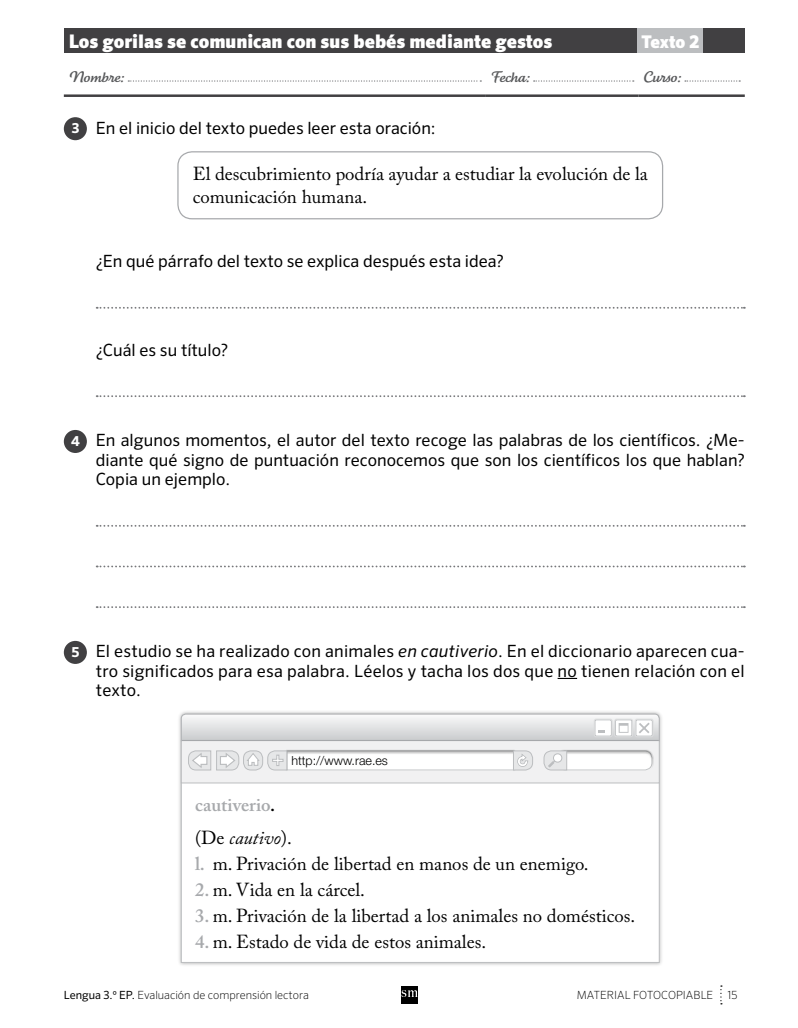
<style>
.page{position:relative;width:798px;height:1028px;background:#fff}
.page>*{position:absolute;margin:0;border:0;box-sizing:border-box;transform-origin:0 0}
.t1{font:18.75px/22.5px "Adobe Caslon Pro";color:#000}
.t2{font:900 18.75px "Sero Pro";color:#fff}
.t3{font:600 18.75px/33.1px "Adobe Caslon Pro";color:#a7a9ac}
.t4{font:900 17.5px "Sero Pro";letter-spacing:-.005em;color:#fff}
.t5{font:16.88px/19.4px "Sero Pro";color:#000;text-align:justify}
.t6{font:15px "Tartine Script Pro";color:#58595b}
.t7{font:300 12.5px "Helvetica Neue LT Std";color:#000}
.t8{font:200 11.25px "Sero Pro";color:#000}
.s1{font-weight:700;font-size:13.75px;color:#fff}
.s2{font-style:italic}
.s3{color:#000}
.s4{font-weight:400;color:#000}
.s5{font-weight:400;font-style:italic;color:#000}
.s6{font-weight:600;color:#a7a9ac}
.s7{font-weight:400}
</style>
<div class="page">
<div style="left:407px;top:986px;width:11px;height:17px;background:#000"></div>
<div style="left:401px;top:986px;width:5px;height:17px;background:#000"></div>
<svg style="left:401px;top:990px;width:16px;height:7px"></svg>
<div style="left:64px;top:28px;width:680px;height:25px;background:#414042"></div>
<hr style="left:64px;top:94px;width:421px;height:3px;background:#414042">
<hr style="left:485px;top:94px;width:153px;height:3px;background:#414042">
<hr style="left:638px;top:94px;width:106px;height:3px;background:#414042">
<svg style="left:128px;top:80px;width:353px;height:2px"></svg>
<svg style="left:533px;top:80px;width:100px;height:2px"></svg>
<svg style="left:684px;top:80px;width:56px;height:2px"></svg>
<div style="left:637px;top:28px;width:65px;height:25px;background:#bcbec0"></div>
<svg style="left:97px;top:307px;width:647px;height:2px"></svg>
<svg style="left:97px;top:395px;width:647px;height:2px"></svg>
<svg style="left:97px;top:525px;width:647px;height:2px"></svg>
<svg style="left:97px;top:565px;width:647px;height:2px"></svg>
<svg style="left:97px;top:606px;width:647px;height:2px"></svg>
<svg style="left:557px;top:678px;width:20px;height:1px"></svg>
<div style="left:64px;top:117px;width:23px;height:23px;background:#414042;border-radius:50%"></div>
<div style="left:177px;top:151px;width:486px;height:68px;border:1px solid #a7a9ac;border-radius:14px"></div>
<div style="left:64px;top:430px;width:23px;height:23px;background:#414042;border-radius:50%"></div>
<div style="left:64px;top:641px;width:23px;height:23px;background:#414042;border-radius:50%"></div>
<div style="left:177px;top:710px;width:486px;height:256px;background:#000;opacity:.3"></div>
<svg style="left:180px;top:741px;width:479px;height:222px"></svg>
<div style="left:181px;top:740px;width:478px;height:43px;background:#f1f1f2;border:1px solid #bcbec0"></div>
<div style="left:547px;top:738px;width:116px;height:33px;background:#000;opacity:.3"></div>
<div style="left:276px;top:738px;width:250px;height:33px;background:#000;opacity:.3"></div>
<div style="left:243px;top:751px;width:19px;height:19px;background:#e6e7e8;border-radius:8px"></div>
<div style="left:243px;top:750px;width:20px;height:20px;border:1px solid #bcbec0;border-radius:8px"></div>
<svg style="left:246px;top:752px;width:14px;height:14px"></svg>
<svg style="left:188px;top:750px;width:51px;height:20px"></svg>
<svg style="left:543px;top:750px;width:24px;height:20px"></svg>
<svg style="left:267px;top:750px;width:20px;height:20px"></svg>
<svg style="left:512px;top:750px;width:21px;height:20px"></svg>
<svg style="left:180px;top:713px;width:479px;height:28px"></svg>
<p class="t2" style="left:69px;top:30px;width:485px">Los gorilas se comunican con sus bebés mediante gestos</p>
<p class="t6" style="left:69px;top:68px;width:57px">Nombre:</p>
<p class="t6" style="left:490px;top:68px;width:40px">Fecha:</p>
<p class="t6" style="left:643px;top:68px;width:39px">Curso:</p>
<p class="t4" style="left:641px;top:30px;width:59px">Texto 2</p>
<p class="t5" style="left:72px;top:118px;width:365px"><span class="s1">3</span> En el inicio del texto puedes leer esta oración:</p>
<p class="t1" style="left:193px;top:163px;width:456px">El descubrimiento podría ayudar a estudiar la evolución de la comunicación humana.</p>
<p class="t5" style="left:96px;top:251px;width:409px">¿En qué párrafo del texto se explica después esta idea?</p>
<p class="t5" style="left:96px;top:340px;width:134px">¿Cuál es su título?</p>
<p class="t5" style="left:96px;top:430px;width:650px;text-indent:-24px"><span class="s1">4</span> En algunos momentos, el autor del texto recoge las palabras de los científicos. ¿Me&shy;diante qué signo de puntuación reconocemos que son los científicos los que hablan?<br>Copia un ejemplo.</p>
<p class="t5" style="left:96px;top:641px;width:650px;text-indent:-24px"><span class="s1">5</span> El estudio se ha realizado con animales <span class="s2">en cautiverio</span>. En el diccionario aparecen cua&shy;tro significados para esa palabra. Léelos y tacha los dos que no tienen relación con el texto.</p>
<p class="t7" style="left:291px;top:753px;width:98px">http://www.rae.es</p>
<p class="t3" style="left:195px;top:788px;width:98px">cautiverio<span class="s3">. </span><span class="s4">(De</span> <span class="s5">cautivo</span><span class="s4">).</span></p>
<p class="t1" style="left:195px;top:852px;width:395px"><span class="s6">l.</span> m. Privación de libertad en manos de un enemigo.</p>
<p class="t1" style="left:195px;top:878px;width:171px"><span class="s6">2.</span> m. Vida en la cárcel.</p>
<p class="t1" style="left:195px;top:904px;width:441px"><span class="s6">3.</span> m. Privación de la libertad a los animales no domésticos.</p>
<p class="t1" style="left:195px;top:930px;width:292px"><span class="s6">4.</span> m. Estado de vida de estos animales.</p>
<p class="t8" style="left:64px;top:988px;width:246px"><span class="s7">Lengua 3.º EP.</span> Evaluación de comprensión lectora</p>
<p class="t8" style="left:576px;top:988px;width:138px">MATERIAL FOTOCOPIABLE</p>
<p class="t8" style="left:727px;top:988px;width:11px">15</p>
</div>
